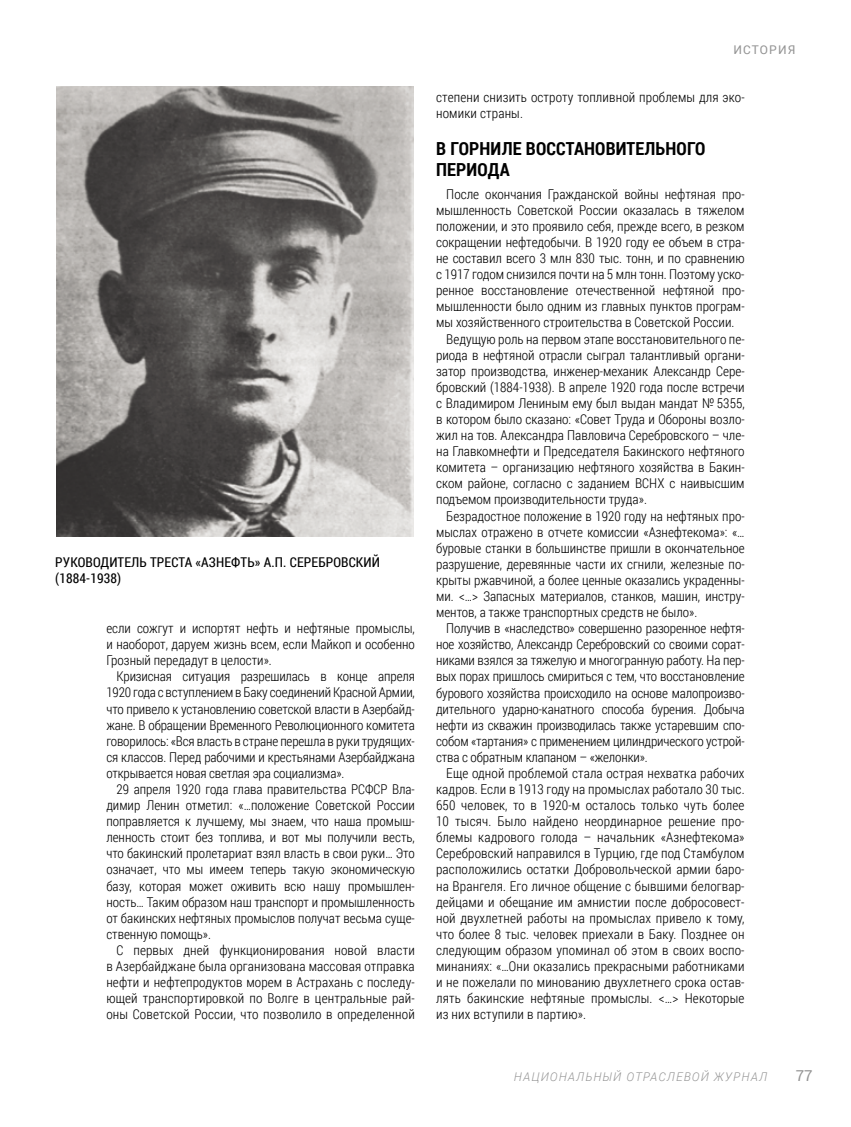
<style>
.page{position:relative;width:851px;height:1127px;background:#fff}
.page>*{position:absolute;margin:0;border:0;box-sizing:border-box;transform-origin:0 0}
.t1{font:700 18px/21px "Roboto Condensed";letter-spacing:.01em;color:#000}
.t2{font:15px "Roboto";color:#939393}
.t3{font:300 13.5px/16px "Roboto Condensed";color:#000;text-align:justify}
.t4{font:13.5px/16px "Roboto Condensed";letter-spacing:.01em;color:#000}
.t5{font:italic 300 12px "Roboto";letter-spacing:.1em;color:#939393}
.t6{font:12px "Roboto";letter-spacing:.1em;color:#939393}
</style>
<div class="page">
<img style="left:57px;top:86px;width:356px;height:451px">
<p class="t4" style="left:55px;top:553px;width:326px">РУКОВОДИТЕЛЬ ТРЕСТА «АЗНЕФТЬ» А.П. СЕРЕБРОВСКИЙ (1884-1938)</p>
<p class="t3" style="left:106px;top:620px;width:310px">если сожгут и испортят нефть и нефтяные промыслы, и наоборот, даруем жизнь всем, если Майкоп и особенно Грозный передадут в целости».</p>
<p class="t3" style="left:106px;top:668px;width:310px;text-indent:10px">Кризисная ситуация разрешилась в конце апреля 1920 года с вступлениемв Баку соединений Красной Армии, что привело к установлению советской власти в Азербайд&shy;жане. В обращении Временного Революционного комитета говорилось: «Вся власть в стране перешла в руки трудящих&shy;ся классов. Перед рабочими и крестьянами Азербайджана открывается новая светлая эра социализма».</p>
<p class="t3" style="left:106px;top:781px;width:310px;text-indent:10px">29 апреля 1920 года глава правительства РСФСР Вла&shy;димир Ленин отметил: «…положение Советской России поправляется к лучшему, мы знаем, что наша промыш&shy;ленность стоит без топлива, и вот мы получили весть, что бакинский пролетариат взял власть в свои руки… Это означает, что мы имеем теперь такую экономическую базу, которая может оживить всю нашу промышлен&shy;ность… Таким образом наш транспорт и промышленность от бакинских нефтяных промыслов получат весьма суще&shy;ственную помощь».</p>
<p class="t3" style="left:106px;top:941px;width:310px;text-indent:10px">С первых дней функционирования новой власти в Азербайджане была организована массовая отправка нефти и нефтепродуктов морем в Астрахань с последу&shy;ющей транспортировкой по Волге в центральные рай&shy;оны Советской России, что позволило в определенной</p>
<p class="t6" style="left:733px;top:41px;width:64px">ИСТОРИЯ</p>
<p class="t3" style="left:436px;top:89px;width:310px">степени снизить остроту топливной проблемы для эко&shy;номики страны.</p>
<h1 class="t1" style="left:436px;top:138px;width:271px">В ГОРНИЛЕ ВОССТАНОВИТЕЛЬНОГО<br>ПЕРИОДА</h1>
<p class="t3" style="left:446px;top:185px;width:300px">После окончания Гражданской войны нефтяная про-</p>
<p class="t3" style="left:436px;top:202px;width:310px">мышленность Советской России оказалась в тяжелом</p>
<p class="t3" style="left:436px;top:218px;width:310px">положении, и это проявило себя, прежде всего, в резком</p>
<p class="t3" style="left:436px;top:234px;width:310px">сокращении нефтедобычи. В 1920 году ее объем в стра-</p>
<p class="t3" style="left:436px;top:250px;width:310px">не составил всего 3 млн 830 тыс. тонн, и по сравнению</p>
<p class="t3" style="left:436px;top:266px;width:310px">с 1917 годом снизился почти на 5 млн тонн. Поэтому уско-</p>
<p class="t3" style="left:436px;top:282px;width:310px">ренное восстановление отечественной нефтяной про-</p>
<p class="t3" style="left:436px;top:298px;width:310px">мышленности было одним из главных пунктов програм-</p>
<p class="t3" style="left:436px;top:314px;width:300px">мы хозяйственного строительства в Советской России.</p>
<p class="t3" style="left:446px;top:330px;width:300px">Ведущую роль на первом этапе восстановительного пе-</p>
<p class="t3" style="left:436px;top:346px;width:310px">риода в нефтяной отрасли сыграл талантливый органи-</p>
<p class="t3" style="left:436px;top:362px;width:310px">затор производства, инженер-механик Александр Сере-</p>
<p class="t3" style="left:436px;top:378px;width:310px">бровский (1884-1938). В апреле 1920 года после встречи</p>
<p class="t3" style="left:436px;top:395px;width:310px">с Владимиром Лениным ему был выдан мандат № 5355,</p>
<p class="t3" style="left:436px;top:411px;width:310px">в котором было сказано: «Совет Труда и Обороны возло-</p>
<p class="t3" style="left:436px;top:427px;width:310px">жил на тов. Александра Павловича Серебровского – чле-</p>
<p class="t3" style="left:436px;top:443px;width:310px">на Главкомнефти и Председателя Бакинского нефтяного</p>
<p class="t3" style="left:436px;top:459px;width:310px">комитета – организацию нефтяного хозяйства в Бакин-</p>
<p class="t3" style="left:436px;top:475px;width:310px">ском районе, согласно с заданием ВСНХ с наивысшим</p>
<p class="t3" style="left:436px;top:491px;width:212px">подъемом производительности труда».</p>
<p class="t3" style="left:446px;top:507px;width:300px">Безрадостное положение в 1920 году на нефтяных про-</p>
<p class="t3" style="left:436px;top:523px;width:310px">мыслах отражено в отчете комиссии «Азнефтекома»: «…</p>
<p class="t3" style="left:436px;top:539px;width:310px">буровые станки в большинстве пришли в окончательное</p>
<p class="t3" style="left:436px;top:555px;width:310px">разрушение, деревянные части их сгнили, железные по-</p>
<p class="t3" style="left:436px;top:572px;width:310px">крыты ржавчиной, а более ценные оказались украденны-</p>
<p class="t3" style="left:436px;top:588px;width:310px">ми. &lt;…&gt; Запасных материалов, станков, машин, инстру-</p>
<p class="t3" style="left:436px;top:604px;width:262px">ментов, а также транспортных средств не было».</p>
<p class="t3" style="left:446px;top:620px;width:300px">Получив в «наследство» совершенно разоренное нефтя-</p>
<p class="t3" style="left:436px;top:636px;width:310px">ное хозяйство, Александр Серебровский со своими сорат-</p>
<p class="t3" style="left:436px;top:652px;width:310px">никами взялся за тяжелую и многогранную работу. На пер-</p>
<p class="t3" style="left:436px;top:668px;width:310px">вых порах пришлось смириться с тем, что восстановление</p>
<p class="t3" style="left:436px;top:684px;width:310px">бурового хозяйства происходило на основе малопроизво-</p>
<p class="t3" style="left:436px;top:700px;width:310px">дительного ударно-канатного способа бурения. Добыча</p>
<p class="t3" style="left:436px;top:716px;width:310px">нефти из скважин производилась также устаревшим спо-</p>
<p class="t3" style="left:436px;top:732px;width:310px">собом «тартания» с применением цилиндрического устрой-</p>
<p class="t3" style="left:436px;top:748px;width:213px">ства с обратным клапаном – «желонки».</p>
<p class="t3" style="left:446px;top:765px;width:300px">Еще одной проблемой стала острая нехватка рабочих</p>
<p class="t3" style="left:436px;top:781px;width:310px">кадров. Если в 1913 году на промыслах работало 30 тыс.</p>
<p class="t3" style="left:436px;top:797px;width:310px">650 человек, то в 1920‑м осталось только чуть более</p>
<p class="t3" style="left:436px;top:813px;width:310px">10 тысяч. Было найдено неординарное решение про-</p>
<p class="t3" style="left:436px;top:829px;width:310px">блемы кадрового голода – начальник «Азнефтекома»</p>
<p class="t3" style="left:436px;top:845px;width:310px">Серебровский направился в Турцию, где под Стамбулом</p>
<p class="t3" style="left:436px;top:861px;width:310px">расположились остатки Добровольческой армии баро-</p>
<p class="t3" style="left:436px;top:877px;width:310px">на Врангеля. Его личное общение с бывшими белогвар-</p>
<p class="t3" style="left:436px;top:893px;width:310px">дейцами и обещание им амнистии после добросовест-</p>
<p class="t3" style="left:436px;top:909px;width:310px">ной двухлетней работы на промыслах привело к тому,</p>
<p class="t3" style="left:436px;top:925px;width:310px">что более 8 тыс. человек приехали в Баку. Позднее он</p>
<p class="t3" style="left:436px;top:941px;width:310px">следующим образом упоминал об этом в своих воспо-</p>
<p class="t3" style="left:436px;top:957px;width:310px">минаниях: «…Они оказались прекрасными работниками</p>
<p class="t3" style="left:436px;top:974px;width:310px">и не пожелали по минованию двухлетнего срока остав-</p>
<p class="t3" style="left:436px;top:990px;width:310px">лять бакинские нефтяные промыслы. &lt;…&gt; Некоторые</p>
<p class="t3" style="left:436px;top:1006px;width:151px">из них вступили в партию».</p>
<p class="t5" style="left:514px;top:1068px;width:254px">НАЦИОНАЛЬНЫЙ ОТРАСЛЕВОЙ ЖУРНАЛ</p>
<p class="t2" style="left:795px;top:1065px;width:18px">77</p>
</div>
